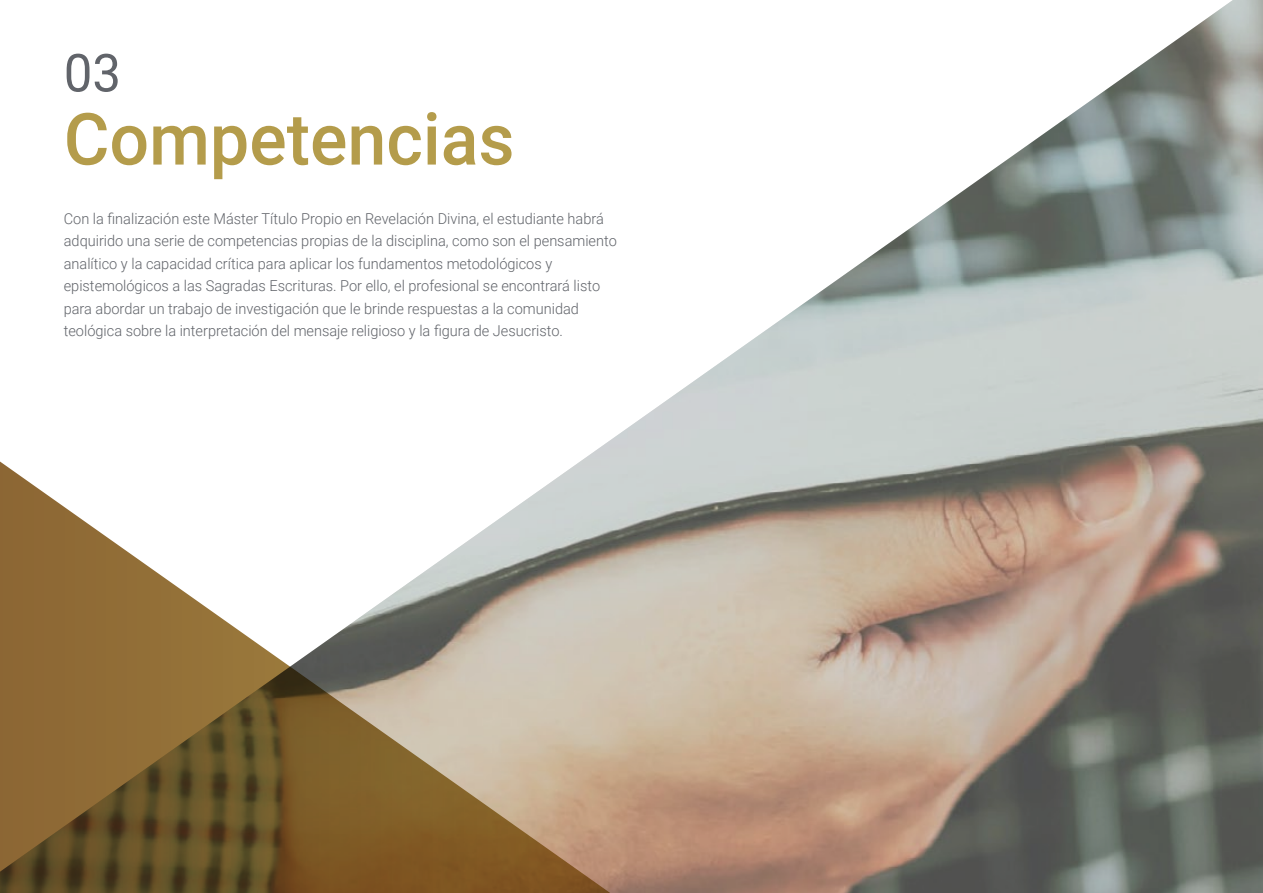
<style>
.page{position:relative;width:1263px;height:893px;background:#fff}
.page>*{position:absolute;margin:0;border:0;box-sizing:border-box;transform-origin:0 0}
.t1{font:500 72px "Roboto";color:#b49c4b}
.t2{font:52.5px "Roboto";color:#61646a}
.t3{font:300 15px/22.5px "Roboto";color:#61646a}
</style>
<div class="page">
<img style="left:602px;top:0;width:661px;height:893px">
<svg style="left:0;top:446px;width:640px;height:447px"></svg>
<h2 class="t2" style="left:64px;top:36px;width:59px">03</h2>
<h1 class="t1" style="left:64px;top:89px;width:452px">Competencias</h1>
<p class="t3" style="left:64px;top:207px;width:554px">Con la finalización este Máster Título Propio en Revelación Divina, el estudiante habrá adquirido una serie de competencias propias de la disciplina, como son el pensamiento analítico y la capacidad crítica para aplicar los fundamentos metodológicos y epistemológicos a las Sagradas Escrituras. Por ello, el profesional se encontrará listo para abordar un trabajo de investigación que le brinde respuestas a la comunidad teológica sobre la interpretación del mensaje religioso y la figura de Jesucristo.</p>
</div>
